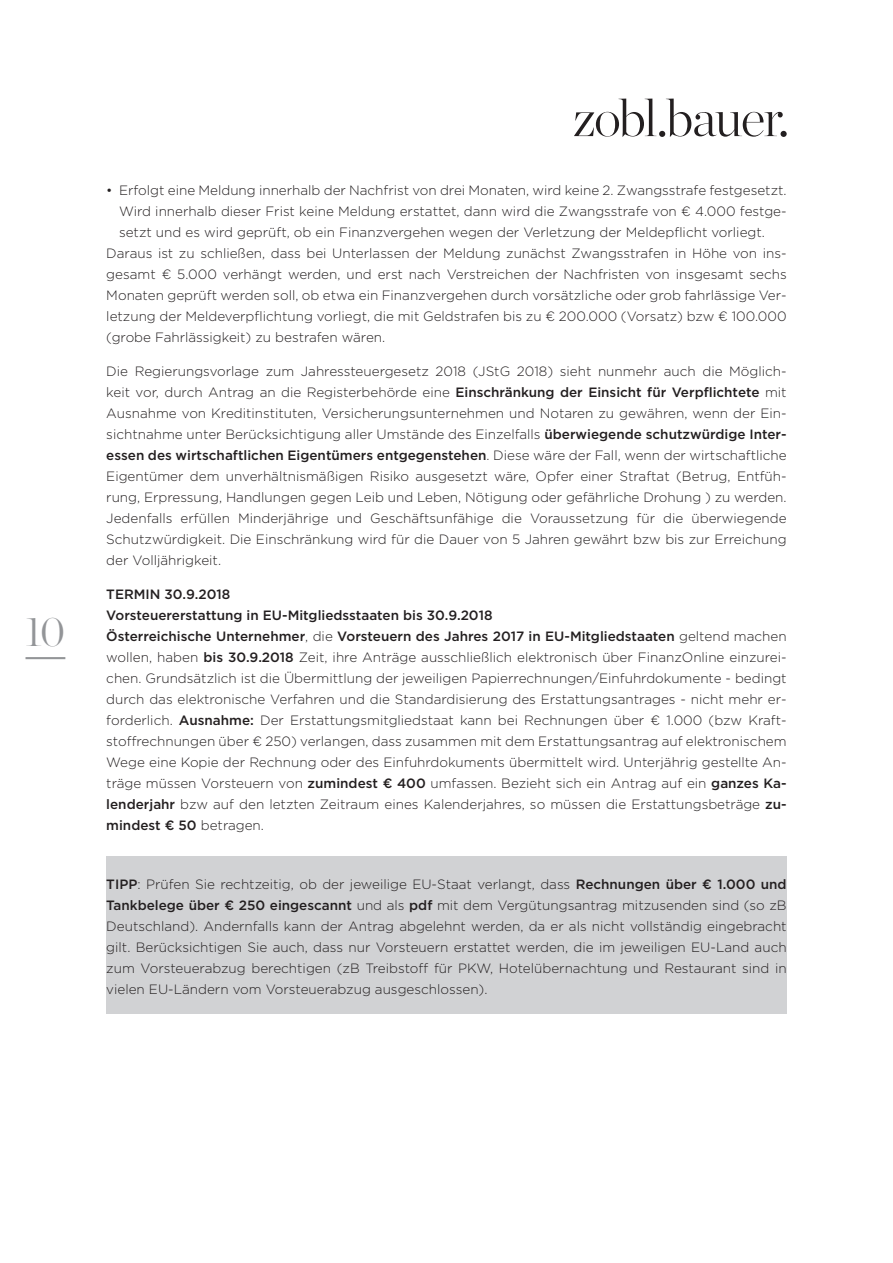
<style>
.page{position:relative;width:893px;height:1263px;background:#fff}
.page>*{position:absolute;margin:0;border:0;box-sizing:border-box;transform-origin:0 0}
.t1{font:200 42px "Chronicle Display";color:#939598}
.Copy_Abstand_7{font:300 13.5px/21px "Gotham";color:#231f20;text-align:justify}
.Copy{font:300 13.5px/21px "Gotham";color:#231f20;text-align:justify}
.Fett{font:500 13.5px "Gotham";color:#231f20}
.Zwischenheadline{font:500 13.5px "Gotham";color:#231f20}
.s1{font-weight:500}
</style>
<div class="page">
<svg style="left:574px;top:99px;width:209px;height:38px"></svg>
<div style="left:780px;top:131px;width:7px;height:6px;background:#231f20;border-radius:50%"></div>
<hr style="left:26px;top:657px;width:39px;height:2px;background:#939598">
<div style="left:106px;top:857px;width:681px;height:157px;background:#d1d2d4"></div>
<h1 class="t1" style="left:26px;top:600px;width:41px">10</h1>
<p class="Copy_Abstand_7" style="left:119px;top:179px;width:669px;text-indent:-13px">• Erfolgt eine Meldung innerhalb der Nachfrist von drei Monaten, wird keine 2. Zwangsstrafe festgesetzt.<br>Wird innerhalb dieser Frist keine Meldung erstattet, dann wird die Zwangsstrafe von € 4.000 festge&shy;setzt und es wird geprüft, ob ein Finanzvergehen wegen der Verletzung der Meldepflicht vorliegt.</p>
<p class="Copy_Abstand_7" style="left:106px;top:242px;width:682px">Daraus ist zu schließen, dass bei Unterlassen der Meldung zunächst Zwangsstrafen in Höhe von ins&shy;gesamt € 5.000 verhängt werden, und erst nach Verstreichen der Nachfristen von insgesamt sechs Monaten geprüft werden soll, ob etwa ein Finanzvergehen durch vorsätzliche oder grob fahrlässige Ver&shy;letzung der Meldeverpflichtung vorliegt, die mit Geldstrafen bis zu € 200.000 (Vorsatz) bzw € 100.000 (grobe Fahrlässigkeit) zu bestrafen wären.</p>
<p class="Copy_Abstand_7" style="left:106px;top:360px;width:682px">Die Regierungsvorlage zum Jahressteuergesetz 2018 (JStG 2018) sieht nunmehr auch die Möglich&shy;keit vor, durch Antrag an die Registerbehörde eine <span class="s1">Einschränkung der Einsicht für Verpflichtete</span> mit Ausnahme von Kreditinstituten, Versicherungsunternehmen und Notaren zu gewähren, wenn der Ein&shy;sichtnahme unter Berücksichtigung aller Umstände des Einzelfalls <span class="s1">überwiegende schutzwürdige Inter&shy;essen des wirtschaftlichen Eigentümers entgegenstehen</span>. Diese wäre der Fall, wenn der wirtschaftliche Eigentümer dem unverhältnismäßigen Risiko ausgesetzt wäre, Opfer einer Straftat (Betrug, Entfüh&shy;rung, Erpressung, Handlungen gegen Leib und Leben, Nötigung oder gefährliche Drohung ) zu werden.<br>Jedenfalls erfüllen Minderjährige und Geschäftsunfähige die Voraussetzung für die überwiegende Schutzwürdigkeit. Die Einschränkung wird für die Dauer von 5 Jahren gewährt bzw bis zur Erreichung der Volljährigkeit.</p>
<p class="Zwischenheadline" style="left:106px;top:585px;width:125px">TERMIN 30.9.2018</p>
<p class="Fett" style="left:106px;top:606px;width:388px">Vorsteuererstattung in EU-Mitgliedsstaaten bis 30.9.2018</p>
<p class="Copy_Abstand_7" style="left:106px;top:625px;width:682px"><span class="s1">Österreichische Unternehmer</span>, die <span class="s1">Vorsteuern des Jahres 2017 in EU-Mitgliedstaaten</span> geltend machen wollen, haben <span class="s1">bis 30.9.2018</span> Zeit, ihre Anträge ausschließlich elektronisch über FinanzOnline einzurei&shy;chen. Grundsätzlich ist die Übermittlung der jeweiligen Papierrechnungen/Einfuhrdokumente - bedingt durch das elektronische Verfahren und die Standardisierung des Erstattungsantrages - nicht mehr er&shy;forderlich. <span class="s1">Ausnahme:</span> Der Erstattungsmitgliedstaat kann bei Rechnungen über € 1.000 (bzw Kraft&shy;stoffrechnungen über € 250) verlangen, dass zusammen mit dem Erstattungsantrag auf elektronischem Wege eine Kopie der Rechnung oder des Einfuhrdokuments übermittelt wird. Unterjährig gestellte An&shy;träge müssen Vorsteuern von <span class="s1">zumindest € 400</span> umfassen. Bezieht sich ein Antrag auf ein <span class="s1">ganzes Ka&shy;lenderjahr</span> bzw auf den letzten Zeitraum eines Kalenderjahres, so müssen die Erstattungsbeträge <span class="s1">zu&shy;mindest € 50</span> betragen.</p>
<p class="Copy" style="left:106px;top:873px;width:682px"><span class="s1">TIPP</span>: Prüfen Sie rechtzeitig, ob der jeweilige EU-Staat verlangt, dass <span class="s1">Rechnungen über € 1.000 und Tankbelege über € 250 eingescannt</span> und als <span class="s1">pdf</span> mit dem Vergütungsantrag mitzusenden sind (so zB Deutschland). Andernfalls kann der Antrag abgelehnt werden, da er als nicht vollständig eingebracht gilt. Berücksichtigen Sie auch, dass nur Vorsteuern erstattet werden, die im jeweiligen EU-Land auch zum Vorsteuerabzug berechtigen (zB Treibstoff für PKW, Hotelübernachtung und Restaurant sind in vielen EU-Ländern vom Vorsteuerabzug ausgeschlossen).</p>
</div>
